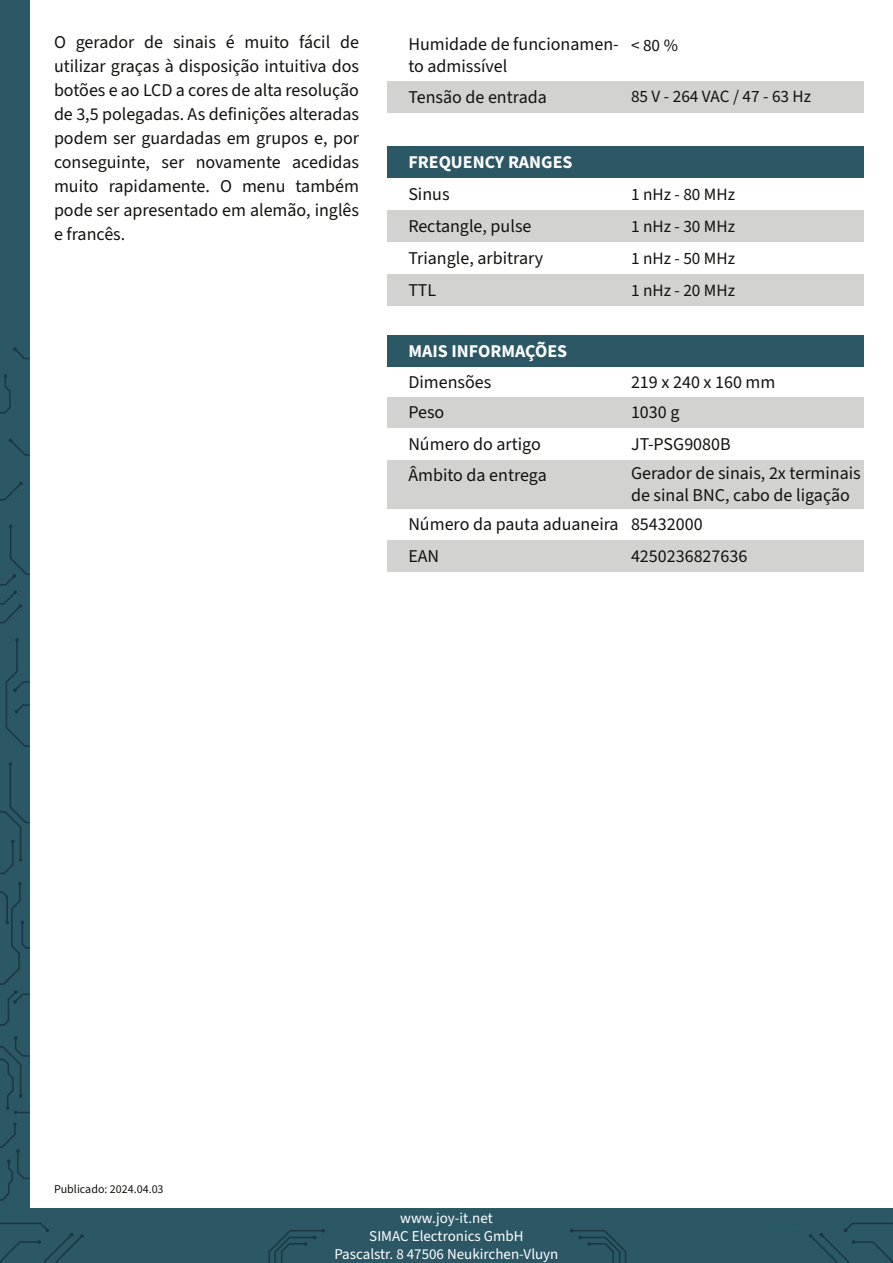
<style>
.page{position:relative;width:893px;height:1263px;background:#fff}
.page>*{position:absolute;margin:0;border:0;box-sizing:border-box;transform-origin:0 0}
.t1{font:18px/24px "Source Sans 3";color:#11110f}
.t2{font:700 18px "Source Sans 3";color:#fff}
.Default{font:17.25px "Source Sans 3";color:#11110f}
.t3{font:15px "Source Sans 3";color:#fff}
.t4{font:12px "Source Sans 3";color:#11110f}
</style>
<div class="page">
<div style="left:387px;top:397px;width:476px;height:31px;background:#d2d2d1"></div>
<div style="left:387px;top:540px;width:476px;height:32px;background:#d2d2d1"></div>
<div style="left:387px;top:460px;width:476px;height:48px;background:#d2d2d1"></div>
<div style="left:0;top:0;width:30px;height:1263px;background:#2c5866"></div>
<div style="left:387px;top:335px;width:476px;height:32px;background:#2c5866"></div>
<svg style="left:0;top:1122px;width:30px;height:79px"></svg>
<svg style="left:0;top:1036px;width:30px;height:78px"></svg>
<svg style="left:0;top:882px;width:30px;height:144px"></svg>
<svg style="left:0;top:762px;width:30px;height:112px"></svg>
<svg style="left:5px;top:638px;width:25px;height:109px"></svg>
<svg style="left:0;top:525px;width:30px;height:99px"></svg>
<svg style="left:0;top:481px;width:23px;height:20px"></svg>
<svg style="left:9px;top:438px;width:21px;height:18px"></svg>
<svg style="left:0;top:374px;width:11px;height:40px"></svg>
<svg style="left:13px;top:347px;width:17px;height:12px"></svg>
<div style="left:0;top:1209px;width:893px;height:54px;background:#2c5866"></div>
<hr style="left:767px;top:1227px;width:30px;height:1px;background:#245e6c">
<svg style="left:268px;top:1229px;width:57px;height:34px"></svg>
<svg style="left:570px;top:1229px;width:57px;height:34px"></svg>
<svg style="left:0;top:1222px;width:84px;height:41px"></svg>
<svg style="left:809px;top:1222px;width:84px;height:41px"></svg>
<div style="left:387px;top:210px;width:476px;height:32px;background:#d2d2d1"></div>
<div style="left:387px;top:274px;width:476px;height:32px;background:#d2d2d1"></div>
<div style="left:387px;top:146px;width:476px;height:32px;background:#2c5866"></div>
<div style="left:387px;top:81px;width:476px;height:32px;background:#d2d2d1"></div>
<p class="t1" style="left:54px;top:30px;width:307px;text-align:justify">O gerador de sinais é muito fácil de utilizar graças à disposição intuitiva dos botões e ao LCD a cores de alta resolução de 3,5 polegadas. As definições alteradas podem ser guardadas em grupos e, por conseguinte, ser novamente acedidas muito rapidamente. O menu também pode ser apresentado em alemão, inglês e francês.</p>
<p class="t1" style="left:408px;top:34px;width:212px;line-height:21.6px">Humidade de funcionamen&shy;to admissível</p>
<p class="t1" style="left:408px;top:85px;width:140px">Tensão de entrada</p>
<p class="Default" style="left:631px;top:35px;width:48px">&lt; 80 %</p>
<p class="Default" style="left:631px;top:86px;width:182px">85 V - 264 VAC / 47 - 63 Hz</p>
<p class="t2" style="left:408px;top:150px;width:166px">FREQUENCY RANGES</p>
<p class="t1" style="left:408px;top:182px;width:43px">Sinus</p>
<p class="t1" style="left:408px;top:214px;width:125px">Rectangle, pulse</p>
<p class="t1" style="left:408px;top:246px;width:136px">Triangle, arbitrary</p>
<p class="t1" style="left:408px;top:278px;width:30px">TTL</p>
<p class="t2" style="left:408px;top:339px;width:160px">MAIS INFORMAÇÕES</p>
<p class="Default" style="left:631px;top:183px;width:106px">1 nHz - 80 MHz</p>
<p class="Default" style="left:631px;top:215px;width:106px">1 nHz - 30 MHz</p>
<p class="Default" style="left:631px;top:247px;width:106px">1 nHz - 50 MHz</p>
<p class="Default" style="left:631px;top:279px;width:106px">1 nHz - 20 MHz</p>
<p class="t1" style="left:408px;top:370px;width:84px">Dimensões</p>
<p class="t1" style="left:631px;top:370px;width:146px">219 x 240 x 160 mm</p>
<p class="t1" style="left:408px;top:400px;width:37px">Peso</p>
<p class="t1" style="left:631px;top:400px;width:50px">1030 g</p>
<p class="t1" style="left:408px;top:432px;width:134px">Número do artigo</p>
<p class="t1" style="left:631px;top:432px;width:101px">JT-PSG9080B</p>
<p class="t1" style="left:408px;top:463px;width:140px">Âmbito da entrega</p>
<p class="t1" style="left:631px;top:462px;width:231px;line-height:21.6px">Gerador de sinais, 2x terminais de sinal BNC, cabo de ligação</p>
<p class="t1" style="left:408px;top:512px;width:212px">Número da pauta aduaneira</p>
<p class="t1" style="left:631px;top:512px;width:73px">85432000</p>
<p class="t1" style="left:408px;top:544px;width:32px">EAN</p>
<p class="t1" style="left:631px;top:544px;width:118px">4250236827636</p>
<p class="t4" style="left:54px;top:1181px;width:111px">Publicado: 2024.04.03</p>
<p class="t3" style="left:400px;top:1208px;width:94px">www.joy-it.net</p>
<p class="t3" style="left:369px;top:1226px;width:156px">SIMAC Electronics GmbH</p>
<p class="t3" style="left:334px;top:1244px;width:226px">Pascalstr. 8 47506 Neukirchen-Vluyn</p>
</div>
